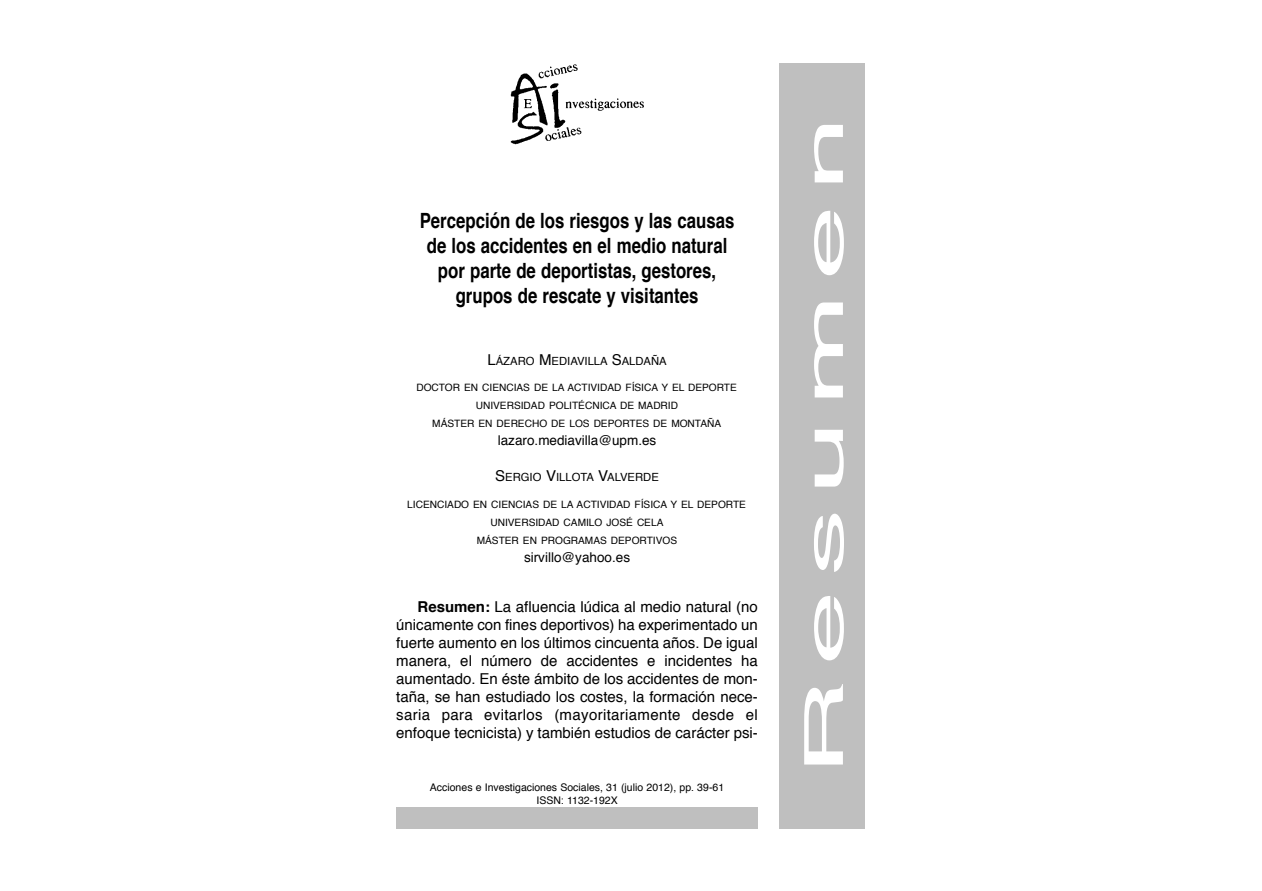
<style>
.page{position:relative;width:1262px;height:891px;background:#fff}
.page>*{position:absolute;margin:0;border:0;box-sizing:border-box;transform-origin:0 0}
.t1{font:54px "Helvetica";letter-spacing:.1em;color:#fff;scale:2.5 1}
.t2{font:700 21px/25.2px "Helvetica";color:#000;text-align:center;scale:.8 1}
.t3{font:15px/18px "Helvetica";color:#000;text-align:justify}
.t4{font:13.5px "Helvetica";color:#000}
.t5{font:11.25px "Helvetica";color:#000}
.t6{font:10.5px/12.6px "Helvetica";color:#000;text-align:center}
.t7{font:10.2px/18px "Helvetica";color:#000;text-align:center}
.s1{font-size:15px}
.s2{font-weight:700}
</style>
<div class="page">
<div style="left:779px;top:64px;width:85px;height:765px;background:#bfbfbf"></div>
<div style="left:396px;top:808px;width:362px;height:21px;background:#bfbfbf"></div>
<img style="left:510px;top:64px;width:134px;height:81px">
<h2 class="t2" style="left:420px;top:210px;width:395px">Percepción de los riesgos y las causas de los accidentes en el medio natural por parte de deportistas, gestores, grupos de rescate y visitantes</h2>
<p class="t5" style="left:487px;top:356px;width:181px"><span class="s1">L</span>ÁZARO <span class="s1">M</span>EDIAVILLA <span class="s1">S</span>ALDAÑA</p>
<p class="t7" style="left:416px;top:379px;width:322px">DOCTOR EN CIENCIAS DE LA ACTIVIDAD FÍSICA Y EL DEPORTE<br>UNIVERSIDAD POLITÉCNICA DE MADRID<br>MÁSTER EN DERECHO DE LOS DEPORTES DE MONTAÑA</p>
<p class="t4" style="left:498px;top:435px;width:160px">lazaro.mediavilla@upm.es</p>
<p class="t5" style="left:495px;top:472px;width:165px"><span class="s1">S</span>ERGIO <span class="s1">V</span>ILLOTA <span class="s1">V</span>ALVERDE</p>
<p class="t7" style="left:407px;top:496px;width:340px">LICENCIADO EN CIENCIAS DE LA ACTIVIDAD FÍSICA Y EL DEPORTE<br>UNIVERSIDAD CAMILO JOSÉ CELA<br>MÁSTER EN PROGRAMAS DEPORTIVOS</p>
<p class="t4" style="left:524px;top:551px;width:107px">sirvillo@yahoo.es</p>
<p class="t3" style="left:396px;top:599px;width:363px;text-indent:21px"><span class="s2">Resumen:</span> La afluencia lúdica al medio natural (no únicamente con fines deportivos) ha experimentado un fuerte aumento en los últimos cincuenta años. De igual manera, el número de accidentes e incidentes ha aumentado. En éste ámbito de los accidentes de mon&shy;taña, se han estudiado los costes, la formación nece&shy;saria para evitarlos (mayoritariamente desde el enfoque tecnicista) y también estudios de carácter psi-</p>
<p class="t6" style="left:430px;top:782px;width:296px">Acciones e Investigaciones Sociales, 31 (julio 2012), pp. 39-61<br>ISSN: 1132-192X</p>
<h1 class="t1" style="left:801px;top:776px;width:266px;rotate:-90deg">Resumen</h1>
</div>
